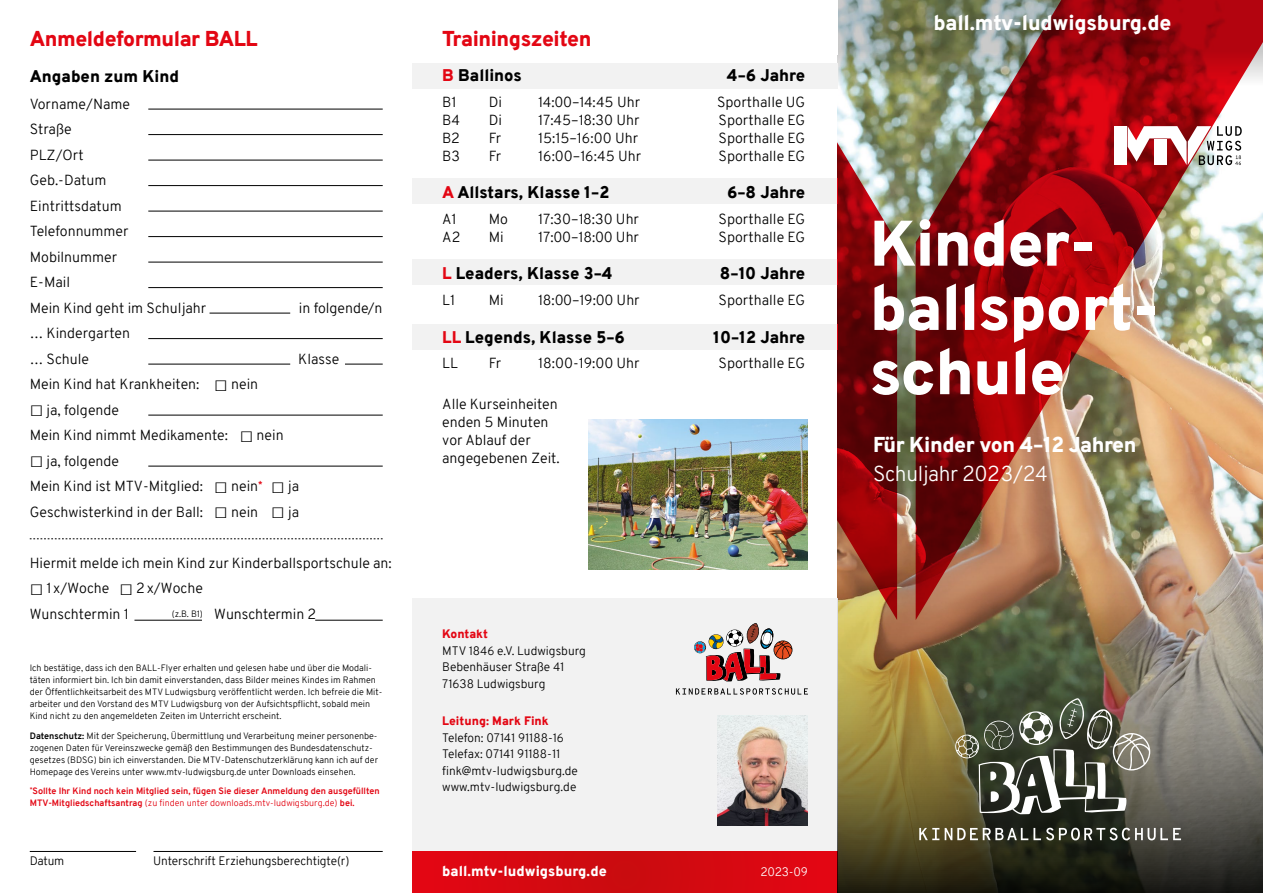
<style>
.page{position:relative;width:1263px;height:893px;background:#fff}
.page>*{position:absolute;margin:0;border:0;box-sizing:border-box;transform-origin:0 0}
.t1{font:900 64.2px/64.2px "Overpass";letter-spacing:-.02em;color:#fff}
.t2{font:900 21px "Overpass";letter-spacing:-.02em;color:#fff}
.t3{font:900 21px "Overpass";letter-spacing:-.02em;color:#e30613}
.t4{font:300 21px "Overpass";letter-spacing:-.02em;color:#fff}
.t5{font:900 16.5px "Overpass";color:#000}
.t6{font:300 14.25px/25.5px "Overpass";color:#000}
.t7{font:900 14.25px "Overpass";color:#fff}
.t8{font:300 14.25px "Overpass";letter-spacing:-.02em;color:#000}
.t9{font:300 12px/16.5px "Overpass";color:#000}
.t10{font:900 12px "Overpass";color:#e30613}
.t11{font:300 12px "Overpass";letter-spacing:-.02em;color:#fff}
.t12{font:300 9px/12px "Overpass";color:#000}
.t13{font:700 9px/12px "Overpass";color:#e30613}
.s1{color:#e30613}
.s2{font-family:"Verdana";font-weight:700;font-size:22.5px}
.s3{font-weight:700}
.s4{font-weight:300}
</style>
<div class="page">
<svg style="left:838px;top:0;width:78px;height:119px;background:#8b957a"></svg>
<div style="left:412px;top:598px;width:426px;height:257px;background:#f2f2f2"></div>
<div style="left:412px;top:63px;width:426px;height:25px;background:#f2f2f2"></div>
<div style="left:412px;top:178px;width:426px;height:26px;background:#f2f2f2"></div>
<div style="left:412px;top:259px;width:426px;height:26px;background:#f2f2f2"></div>
<div style="left:412px;top:325px;width:426px;height:25px;background:#f2f2f2"></div>
<div style="left:412px;top:851px;width:426px;height:42px;background:linear-gradient(to right,#d70911,#d70911)"></div>
<img style="left:838px;top:354px;width:425px;height:539px">
<svg style="left:838px;top:27px;width:59px;height:593px;background:#8d403a"></svg>
<img style="left:916px;top:0;width:347px;height:620px">
<div style="left:1114px;top:126px;width:12px;height:39px;background:#fff"></div>
<svg style="left:1127px;top:126px;width:115px;height:39px"></svg>
<hr style="left:30px;top:851px;width:106px;height:1px;background:#000">
<hr style="left:153px;top:851px;width:230px;height:1px;background:#000">
<hr style="left:148px;top:109px;width:235px;height:1px;background:#000">
<hr style="left:148px;top:185px;width:235px;height:1px;background:#000">
<hr style="left:148px;top:262px;width:235px;height:1px;background:#000">
<hr style="left:148px;top:338px;width:235px;height:1px;background:#000">
<hr style="left:148px;top:415px;width:235px;height:1px;background:#000">
<hr style="left:148px;top:134px;width:235px;height:1px;background:#000">
<hr style="left:148px;top:211px;width:235px;height:1px;background:#000">
<hr style="left:148px;top:287px;width:235px;height:1px;background:#000">
<hr style="left:148px;top:364px;width:142px;height:1px;background:#000">
<svg style="left:30px;top:538px;width:353px;height:1px"></svg>
<hr style="left:134px;top:620px;width:68px;height:1px;background:#000">
<hr style="left:315px;top:620px;width:68px;height:1px;background:#000">
<hr style="left:345px;top:364px;width:38px;height:1px;background:#000">
<hr style="left:148px;top:160px;width:235px;height:1px;background:#000">
<hr style="left:148px;top:236px;width:235px;height:1px;background:#000">
<hr style="left:210px;top:313px;width:80px;height:1px;background:#000">
<hr style="left:148px;top:466px;width:235px;height:1px;background:#000">
<img style="left:588px;top:419px;width:220px;height:151px">
<img style="left:717px;top:715px;width:91px;height:110px">
<svg style="left:919px;top:828px;width:20px;height:12px"></svg>
<svg style="left:945px;top:828px;width:236px;height:12px"></svg>
<svg style="left:955px;top:698px;width:195px;height:116px;background:#656657"></svg>
<svg style="left:676px;top:688px;width:132px;height:7px"></svg>
<svg style="left:694px;top:623px;width:98px;height:58px"></svg>
<h2 class="t3" style="left:30px;top:23px;width:229px">Anmeldeformular BALL</h2>
<h2 class="t3" style="left:442px;top:23px;width:151px">Trainingszeiten</h2>
<p class="t5" style="left:30px;top:64px;width:151px">Angaben zum Kind</p>
<p class="t6" style="left:30px;top:91px;width:178px">Vorname/Name<br>Straße<br>PLZ/Ort<br>Geb.-Datum<br>Eintrittsdatum<br>Telefonnummer<br>Mobilnummer<br>E-Mail<br>Mein Kind geht im Schuljahr</p>
<p class="t5" style="left:442px;top:64px;width:81px"><span class="s1">B</span> Ballinos</p>
<p class="t5" style="left:727px;top:64px;width:80px">4–6 Jahre</p>
<p class="t6" style="left:442px;top:89px;width:16px">B1</p>
<p class="t6" style="left:489px;top:89px;width:15px">Di</p>
<p class="t6" style="left:538px;top:89px;width:103px">14:00–14:45 Uhr</p>
<p class="t6" style="left:717px;top:89px;width:90px">Sporthalle UG</p>
<p class="t6" style="left:442px;top:107px;width:19px">B4</p>
<p class="t6" style="left:489px;top:107px;width:15px">Di</p>
<p class="t6" style="left:538px;top:107px;width:103px">17:45–18:30 Uhr</p>
<p class="t6" style="left:719px;top:107px;width:88px">Sporthalle EG</p>
<p class="t6" style="left:442px;top:125px;width:19px">B2</p>
<p class="t6" style="left:489px;top:125px;width:14px">Fr</p>
<p class="t6" style="left:538px;top:125px;width:101px">15:15–16:00 Uhr</p>
<p class="t6" style="left:719px;top:125px;width:88px">Sporthalle EG</p>
<p class="t6" style="left:442px;top:143px;width:19px">B3</p>
<p class="t6" style="left:489px;top:143px;width:14px">Fr</p>
<p class="t6" style="left:538px;top:143px;width:104px">16:00–16:45 Uhr</p>
<p class="t6" style="left:719px;top:143px;width:88px">Sporthalle EG</p>
<p class="t5" style="left:442px;top:181px;width:169px"><span class="s1">A</span> Allstars, Klasse 1–2</p>
<p class="t5" style="left:727px;top:181px;width:80px">6–8 Jahre</p>
<p class="t6" style="left:442px;top:206px;width:16px">A1</p>
<p class="t6" style="left:489px;top:206px;width:21px">Mo</p>
<p class="t6" style="left:538px;top:206px;width:102px">17:30–18:30 Uhr</p>
<p class="t6" style="left:719px;top:206px;width:88px">Sporthalle EG</p>
<p class="t6" style="left:442px;top:224px;width:20px">A2</p>
<p class="t6" style="left:489px;top:224px;width:17px">Mi</p>
<p class="t6" style="left:538px;top:224px;width:102px">17:00–18:00 Uhr</p>
<p class="t6" style="left:719px;top:224px;width:88px">Sporthalle EG</p>
<p class="t5" style="left:442px;top:262px;width:172px"><span class="s1">L</span> Leaders, Klasse 3–4</p>
<p class="t5" style="left:720px;top:262px;width:87px">8–10 Jahre</p>
<p class="t6" style="left:442px;top:287px;width:14px">L1</p>
<p class="t6" style="left:489px;top:287px;width:17px">Mi</p>
<p class="t8" style="left:538px;top:290px;width:103px">18:00–19:00 Uhr</p>
<p class="t6" style="left:719px;top:287px;width:88px">Sporthalle EG</p>
<p class="t5" style="left:442px;top:325px;width:184px"><span class="s1">LL</span> Legends, Klasse 5–6</p>
<p class="t5" style="left:713px;top:325px;width:94px">10–12 Jahre</p>
<p class="t6" style="left:442px;top:350px;width:17px">LL</p>
<p class="t6" style="left:489px;top:350px;width:14px">Fr</p>
<p class="t6" style="left:538px;top:350px;width:103px">18:00-19:00 Uhr</p>
<p class="t6" style="left:719px;top:350px;width:88px">Sporthalle EG</p>
<p class="t6" style="left:442px;top:395px;width:119px;line-height:18px">Alle Kurseinheiten enden 5 Minuten vor Ablauf der angegebenen Zeit.</p>
<p class="t6" style="left:299px;top:295px;width:85px">in folgende/n</p>
<p class="t6" style="left:30px;top:321px;width:102px">… Kindergarten … Schule</p>
<p class="t6" style="left:298px;top:346px;width:42px">Klasse</p>
<p class="t6" style="left:30px;top:372px;width:230px">Mein Kind hat Krankheiten: <span class="s2">□</span> nein</p>
<p class="t6" style="left:30px;top:397px;width:255px"><span class="s2">□</span> ja, folgende<br>Mein Kind nimmt Medikamente: <span class="s2">□</span> nein</p>
<p class="t6" style="left:30px;top:448px;width:234px"><span class="s2">□</span> ja, folgende<br>Mein Kind ist MTV-Mitglied: <span class="s2">□</span> nein<sup>*</sup></p>
<p class="t6" style="left:30px;top:474px;width:271px;text-align:right"><span class="s2">□</span> ja<br>Geschwisterkind in der Ball: <span class="s2">□</span> nein <span class="s2">□</span> ja</p>
<p class="t6" style="left:30px;top:550px;width:363px">Hiermit melde ich mein Kind zur Kinderballsportschule an:</p>
<p class="t6" style="left:30px;top:576px;width:175px"><span class="s2">□</span> 1x/Woche <span class="s2">□</span> 2x/Woche<br>Wunschtermin 1</p>
<p class="t6" style="left:214px;top:601px;width:103px">Wunschtermin 2</p>
<p class="t12" style="left:172px;top:608px;width:33px">(z.B. B1)</p>
<p class="t12" style="left:30px;top:662px;width:354px">Ich bestätige, dass ich den BALL-Flyer erhalten und gelesen habe und über die Modali&shy;täten informiert bin. Ich bin damit einverstanden, dass Bilder meines Kindes im Rahmen der Öffentlichkeitsarbeit des MTV Ludwigsburg veröffentlicht werden. Ich befreie die Mit&shy;arbeiter und den Vorstand des MTV Ludwigsburg von der Aufsichtspflicht, sobald mein Kind nicht zu den angemeldeten Zeiten im Unterricht erscheint.</p>
<p class="t12" style="left:30px;top:729px;width:350px"><span class="s3">Datenschutz:</span> Mit der Speicherung, Übermittlung und Verarbeitung meiner personenbe&shy;zogenen Daten für Vereinszwecke gemäß den Bestimmungen des Bundesdatenschutz&shy;gesetzes (BDSG) bin ich einverstanden. Die MTV-Datenschutzerklärung kann ich auf der Homepage des Vereins unter www.mtv-ludwigsburg.de unter Downloads einsehen.</p>
<p class="t13" style="left:30px;top:785px;width:351px"><sup>*</sup>Sollte Ihr Kind noch kein Mitglied sein, fügen Sie dieser Anmeldung den ausgefüllten<br>MTV-Mitgliedschaftsantrag <span class="s4">(zu finden unter downloads.mtv-ludwigsburg.de)</span> bei.</p>
<p class="t9" style="left:30px;top:853px;width:36px">Datum</p>
<p class="t9" style="left:153px;top:853px;width:198px">Unterschrift Erziehungsberechtigte(r)</p>
<p class="t10" style="left:442px;top:626px;width:47px">Kontakt</p>
<p class="t9" style="left:442px;top:642px;width:145px">MTV 1846 e.V. Ludwigsburg<br>Bebenhäuser Straße 41<br>71638 Ludwigsburg</p>
<p class="t10" style="left:442px;top:713px;width:108px">Leitung: Mark Fink</p>
<p class="t9" style="left:442px;top:729px;width:137px">Telefon: 07141 91188-16<br>Telefax: 07141 91188-11 fink@mtv-ludwigsburg.de www.mtv-ludwigsburg.de</p>
<p class="t7" style="left:442px;top:861px;width:166px">ball.mtv-ludwigsburg.de</p>
<p class="t11" style="left:760px;top:863px;width:49px">2023-09</p>
<h2 class="t2" style="left:933px;top:7px;width:239px">ball.mtv-ludwigsburg.de</h2>
<h1 class="t1" style="left:870px;top:212px;width:291px">Kinder&shy;ballsport&shy;schule</h1>
<h2 class="t2" style="left:873px;top:430px;width:265px">Für Kinder von 4–12 Jahren</h2>
<h2 class="t4" style="left:873px;top:459px;width:176px">Schuljahr 2023/24</h2>
</div>
